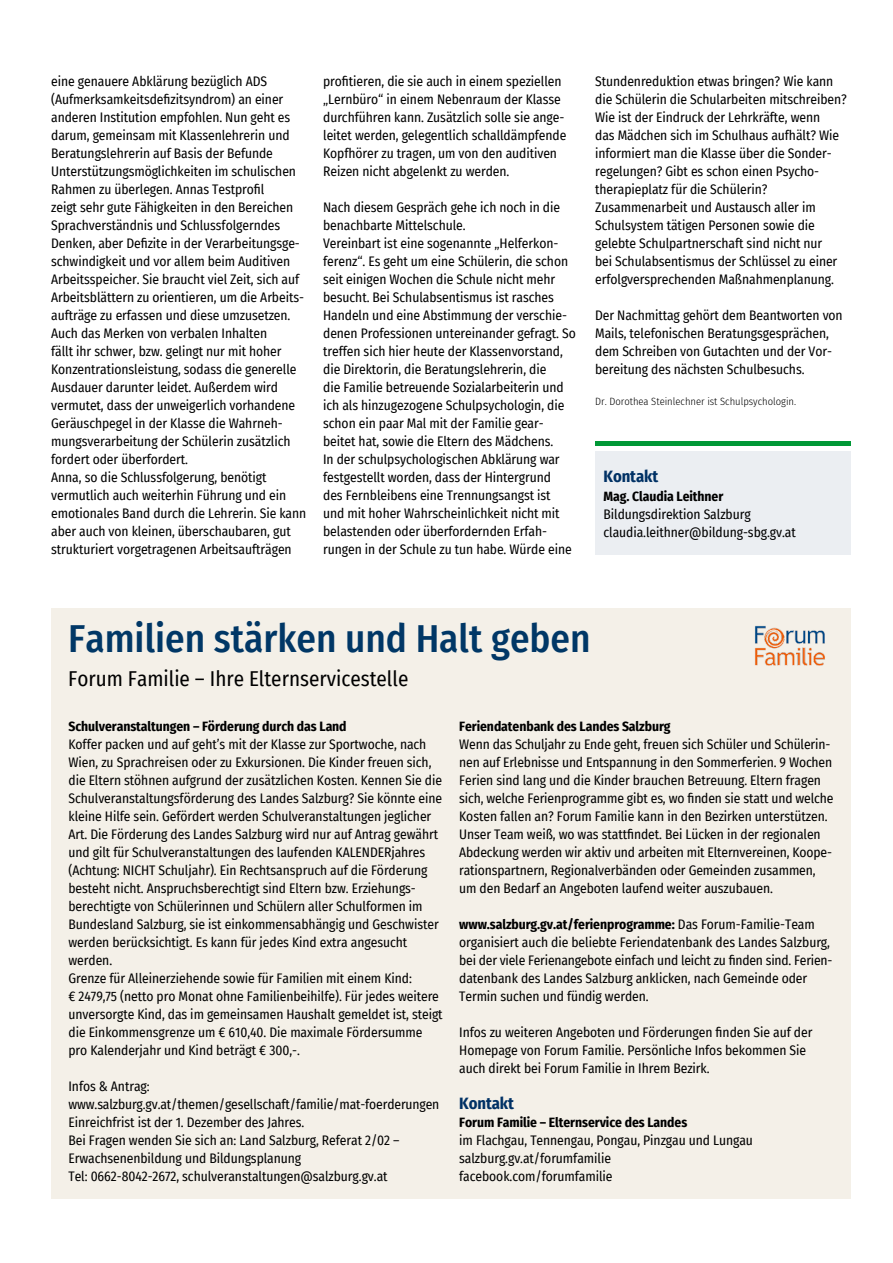
<style>
.page{position:relative;width:893px;height:1263px;background:#fff}
.page>*{position:absolute;margin:0;border:0;box-sizing:border-box;transform-origin:0 0}
.t1{font:500 39px "Fira Sans Condensed";color:#003766}
.t2{font:21px "Fira Sans Condensed";color:#000}
.t3{font:700 16.5px "Fira Sans Condensed";letter-spacing:-.005em;color:#003165}
.t4{font:13.5px/18px "Fira Sans Condensed";letter-spacing:-.005em;color:#000}
.t5{font:700 13.5px "Fira Sans Condensed";letter-spacing:-.005em;color:#000}
.t6{font:300 10.5px "Fira Sans Condensed";color:#000}
.s1{font-weight:700}
</style>
<div class="page">
<hr style="left:595px;top:442px;width:255px;height:4px;background:#009836">
<div style="left:595px;top:451px;width:255px;height:103px;background:#ebeef2"></div>
<div style="left:51px;top:608px;width:799px;height:591px;background:#f4f0e8"></div>
<img style="left:755px;top:626px;width:70px;height:39px">
<p class="t4" style="left:51px;top:72px;width:257px">eine genauere Abklärung bezüglich ADS (Aufmerksamkeitsdefizitsyndrom) an einer anderen Institution empfohlen. Nun geht es darum, gemeinsam mit Klassenlehrerin und Beratungslehrerin auf Basis der Befunde Unterstützungsmöglichkeiten im schulischen Rahmen zu überlegen. Annas Testprofil<br>zeigt sehr gute Fähigkeiten in den Bereichen Sprachverständnis und Schlussfolgerndes Denken, aber Defizite in der Verarbeitungsge&shy;schwindigkeit und vor allem beim Auditiven Arbeitsspeicher. Sie braucht viel Zeit, sich auf Arbeitsblättern zu orientieren, um die Arbeits&shy;aufträge zu erfassen und diese umzusetzen.<br>Auch das Merken von verbalen Inhalten<br>fällt ihr schwer, bzw. gelingt nur mit hoher Konzentrationsleistung, sodass die generelle Ausdauer darunter leidet. Außerdem wird vermutet, dass der unweigerlich vorhandene Geräuschpegel in der Klasse die Wahrneh&shy;mungsverarbeitung der Schülerin zusätzlich fordert oder überfordert.<br>Anna, so die Schlussfolgerung, benötigt vermutlich auch weiterhin Führung und ein emotionales Band durch die Lehrerin. Sie kann aber auch von kleinen, überschaubaren, gut strukturiert vorgetragenen Arbeitsaufträgen</p>
<p class="t4" style="left:595px;top:71px;width:253px">Stundenreduktion etwas bringen? Wie kann die Schülerin die Schularbeiten mitschreiben?<br>Wie ist der Eindruck der Lehrkräfte, wenn<br>das Mädchen sich im Schulhaus aufhält? Wie informiert man die Klasse über die Sonder&shy;regelungen? Gibt es schon einen Psycho&shy;therapieplatz für die Schülerin?<br>Zusammenarbeit und Austausch aller im Schulsystem tätigen Personen sowie die gelebte Schulpartnerschaft sind nicht nur<br>bei Schulabsentismus der Schlüssel zu einer erfolgversprechenden Maßnahmenplanung.</p>
<p class="t4" style="left:323px;top:72px;width:245px">profitieren, die sie auch in einem speziellen „Lernbüro“ in einem Nebenraum der Klasse durchführen kann. Zusätzlich solle sie ange&shy;leitet werden, gelegentlich schalldämpfende Kopfhörer zu tragen, um von den auditiven Reizen nicht abgelenkt zu werden.</p>
<p class="t4" style="left:323px;top:198px;width:254px">Nach diesem Gespräch gehe ich noch in die benachbarte Mittelschule.<br>Vereinbart ist eine sogenannte „Helferkon&shy;ferenz“. Es geht um eine Schülerin, die schon seit einigen Wochen die Schule nicht mehr besucht. Bei Schulabsentismus ist rasches Handeln und eine Abstimmung der verschie&shy;denen Professionen untereinander gefragt. So treffen sich hier heute der Klassenvorstand, die Direktorin, die Beratungslehrerin, die<br>die Familie betreuende Sozialarbeiterin und ich als hinzugezogene Schulpsychologin, die schon ein paar Mal mit der Familie gear&shy;beitet hat, sowie die Eltern des Mädchens.<br>In der schulpsychologischen Abklärung war festgestellt worden, dass der Hintergrund<br>des Fernbleibens eine Trennungsangst ist<br>und mit hoher Wahrscheinlichkeit nicht mit belastenden oder überfordernden Erfah&shy;rungen in der Schule zu tun habe. Würde eine</p>
<p class="t4" style="left:595px;top:305px;width:249px">Der Nachmittag gehört dem Beantworten von Mails, telefonischen Beratungsgesprächen, dem Schreiben von Gutachten und der Vor&shy;bereitung des nächsten Schulbesuchs.</p>
<p class="t6" style="left:595px;top:394px;width:202px">Dr. Dorothea Steinlechner ist Schulpsychologin.</p>
<p class="t3" style="left:603px;top:463px;width:56px">Kontakt</p>
<p class="t5" style="left:603px;top:485px;width:121px">Mag. Claudia Leithner</p>
<p class="t4" style="left:603px;top:505px;width:194px">Bildungsdirektion Salzburg claudia.leithner@bildung-sbg.gv.at</p>
<h1 class="t1" style="left:68px;top:607px;width:524px">Familien stärken und Halt geben</h1>
<h2 class="t2" style="left:68px;top:663px;width:342px">Forum Familie – Ihre Elternservicestelle</h2>
<p class="t5" style="left:69px;top:715px;width:280px">Schulveranstaltungen – Förderung durch das Land</p>
<p class="t4" style="left:69px;top:735px;width:376px">Koffer packen und auf geht’s mit der Klasse zur Sportwoche, nach Wien, zu Sprachreisen oder zu Exkursionen. Die Kinder freuen sich, die Eltern stöhnen aufgrund der zusätzlichen Kosten. Kennen Sie die Schulveranstaltungsförderung des Landes Salzburg? Sie könnte eine kleine Hilfe sein. Gefördert werden Schulveranstaltungen jeglicher Art. Die Förderung des Landes Salzburg wird nur auf Antrag gewährt und gilt für Schulveranstaltungen des laufenden KALENDERjahres (Achtung: NICHT Schuljahr). Ein Rechtsanspruch auf die Förderung besteht nicht. Anspruchsberechtigt sind Eltern bzw. Erziehungs&shy;berechtigte von Schülerinnen und Schülern aller Schulformen im Bundesland Salzburg, sie ist einkommensabhängig und Geschwister werden berücksichtigt. Es kann für jedes Kind extra angesucht werden.<br>Grenze für Alleinerziehende sowie für Familien mit einem Kind:<br>€ 2479,75 (netto pro Monat ohne Familienbeihilfe). Für jedes weitere unversorgte Kind, das im gemeinsamen Haushalt gemeldet ist, steigt die Einkommensgrenze um € 610,40. Die maximale Fördersumme pro Kalenderjahr und Kind beträgt € 300,-.</p>
<p class="t4" style="left:69px;top:1077px;width:372px">Infos &amp; Antrag: www.salzburg.gv.at/themen/gesellschaft/familie/mat-foerderungen Einreichfrist ist der 1. Dezember des Jahres.<br>Bei Fragen wenden Sie sich an: Land Salzburg, Referat 2/02 – Erwachsenenbildung und Bildungsplanung<br>Tel: 0662-8042-2672, schulveranstaltungen@salzburg.gv.at</p>
<p class="t5" style="left:459px;top:715px;width:213px">Feriendatenbank des Landes Salzburg</p>
<p class="t4" style="left:459px;top:735px;width:376px">Wenn das Schuljahr zu Ende geht, freuen sich Schüler und Schülerin&shy;nen auf Erlebnisse und Entspannung in den Sommerferien. 9 Wochen Ferien sind lang und die Kinder brauchen Betreuung. Eltern fragen sich, welche Ferienprogramme gibt es, wo finden sie statt und welche Kosten fallen an? Forum Familie kann in den Bezirken unterstützen.<br>Unser Team weiß, wo was stattfindet. Bei Lücken in der regionalen Abdeckung werden wir aktiv und arbeiten mit Elternvereinen, Koope&shy;rationspartnern, Regionalverbänden oder Gemeinden zusammen, um den Bedarf an Angeboten laufend weiter auszubauen.</p>
<p class="t4" style="left:459px;top:915px;width:375px"><span class="s1">www.salzburg.gv.at/ferienprogramme:</span> Das Forum-Familie-Team organisiert auch die beliebte Feriendatenbank des Landes Salzburg, bei der viele Ferienangebote einfach und leicht zu finden sind. Ferien&shy;datenbank des Landes Salzburg anklicken, nach Gemeinde oder Termin suchen und fündig werden.</p>
<p class="t4" style="left:459px;top:1023px;width:355px">Infos zu weiteren Angeboten und Förderungen finden Sie auf der<br>Homepage von Forum Familie. Persönliche Infos bekommen Sie auch direkt bei Forum Familie in Ihrem Bezirk.</p>
<p class="t3" style="left:459px;top:1090px;width:56px">Kontakt</p>
<p class="t5" style="left:459px;top:1111px;width:229px">Forum Familie – Elternservice des Landes</p>
<p class="t4" style="left:459px;top:1131px;width:295px">im Flachgau, Tennengau, Pongau, Pinzgau und Lungau salzburg.gv.at/forumfamilie facebook.com/forumfamilie</p>
</div>
